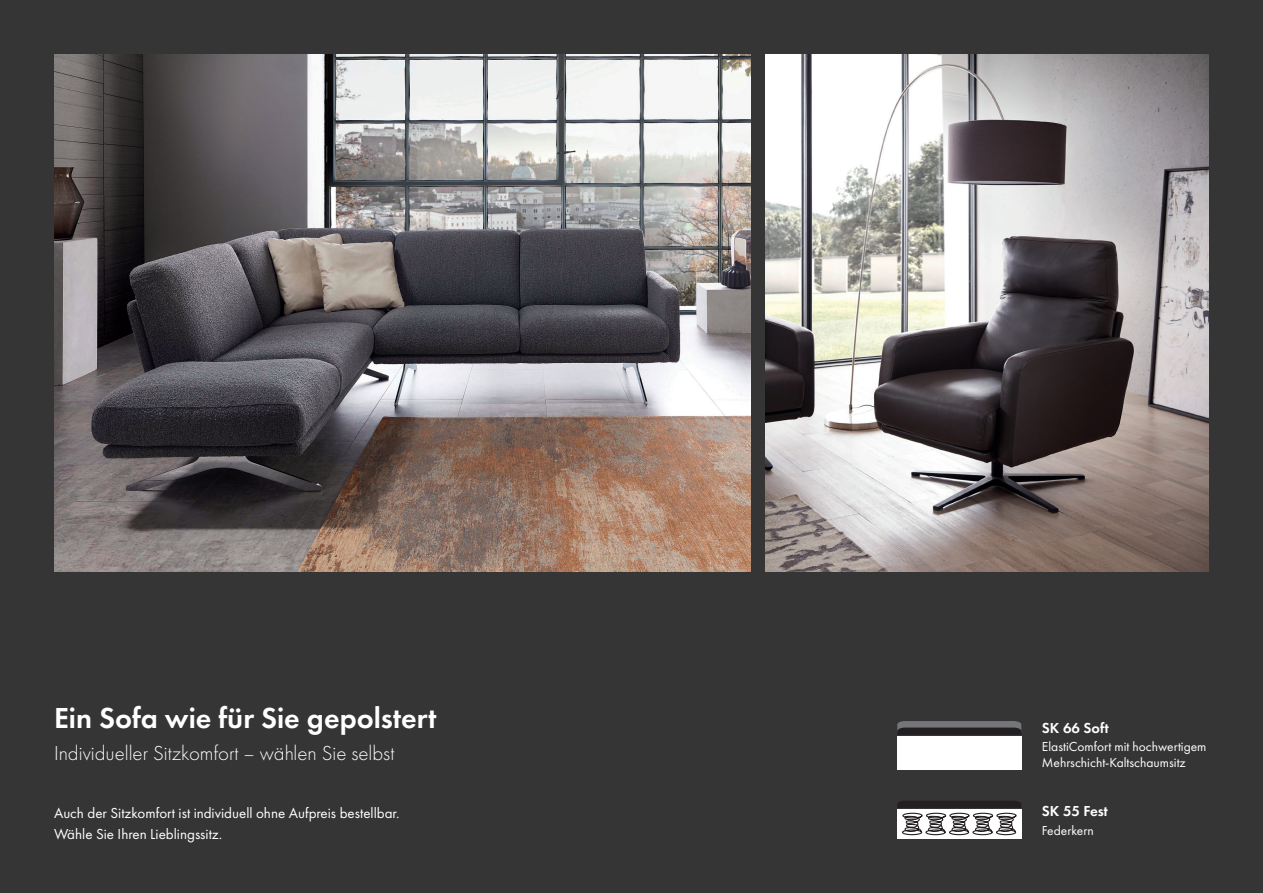
<style>
.page{position:relative;width:1263px;height:893px;background:#363536}
.page>*{position:absolute;margin:0;border:0;box-sizing:border-box;transform-origin:0 0}
.t1{font:600 30px "Futura PT";color:#fff}
.t2{font:300 21px "Futura PT";color:#fff}
.t3{font:15px/21px "Futura PT";color:#fff}
.t4{font:600 15px "Futura PT";color:#fff}
.t5{font:13.5px/16.2px "Futura PT";color:#fff}
</style>
<div class="page">
<img style="left:54px;top:54px;width:696px;height:518px">
<img style="left:765px;top:54px;width:444px;height:518px">
<div style="left:897px;top:809px;width:124px;height:30px;background:#fff"></div>
<svg style="left:897px;top:801px;width:124px;height:35px"></svg>
<div style="left:897px;top:736px;width:124px;height:33px;background:#fff"></div>
<svg style="left:897px;top:721px;width:124px;height:14px;background:#494749"></svg>
<h1 class="t1" style="left:54px;top:699px;width:384px">Ein Sofa wie für Sie gepolstert</h1>
<h2 class="t2" style="left:54px;top:741px;width:342px">Individueller Sitzkomfort – wählen Sie selbst</h2>
<p class="t3" style="left:54px;top:802px;width:347px">Auch der Sitzkomfort ist individuell ohne Aufpreis bestellbar.<br>Wähle Sie Ihren Lieblingssitz.</p>
<p class="t4" style="left:1042px;top:718px;width:69px">SK 66 Soft</p>
<p class="t5" style="left:1042px;top:738px;width:166px">ElastiComfort mit hochwertigem<br>Mehrschicht-Kaltschaumsitz</p>
<p class="t4" style="left:1042px;top:802px;width:68px">SK 55 Fest</p>
<p class="t5" style="left:1042px;top:822px;width:53px">Federkern</p>
</div>
